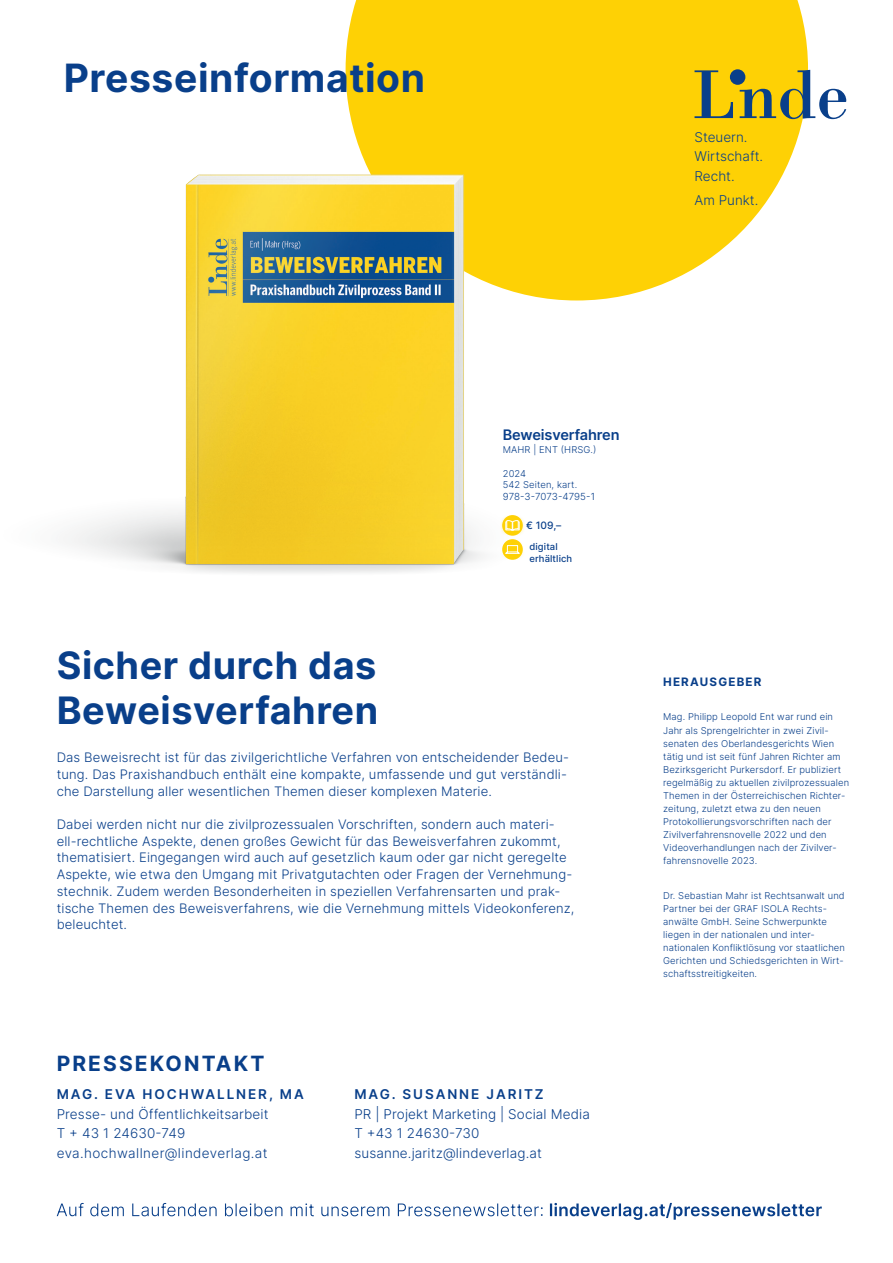
<style>
.page{position:relative;width:893px;height:1263px;background:#fff}
.page>*{position:absolute;margin:0;border:0;box-sizing:border-box;transform-origin:0 0}
.t1{font:700 39px "Inter";letter-spacing:.015em;color:#093f8a}
.t2{font:700 37.8px/45.3px "Inter";letter-spacing:.015em;color:#093f8a}
.t3{font:700 21px "Inter";letter-spacing:.1em;color:#093f8a}
.t4{font:600 14.55px "Inter";letter-spacing:-.01em;color:#093f8a}
.t5{font:300 13.5px/19.5px "Inter";letter-spacing:.01em;color:#093f8a}
.t6{font:600 13.5px "Inter";letter-spacing:.14em;color:#093f8a}
.t7{font:300 13.05px/16.6px "Inter";letter-spacing:.01em;color:#093f8a}
.t8{font:700 11.7px "Inter";letter-spacing:.1em;color:#093f8a}
.t9{font:500 10.2px "Inter";color:#093f8a}
.t10{font:300 9.75px "Inter";letter-spacing:-.005em;color:#093f8a}
.t11{font:300 9.45px/13px "Inter";letter-spacing:.01em;color:#093f8a}
.t12{font:500 9.45px/11.7px "Inter";letter-spacing:.01em;color:#093f8a}
</style>
<div class="page">
<svg style="left:346px;top:0;width:462px;height:243px;background:#fed416"></svg>
<svg style="left:694px;top:70px;width:39px;height:48px;background:#b1a32e"></svg>
<svg style="left:740px;top:70px;width:106px;height:49px"></svg>
<div style="left:730px;top:69px;width:15px;height:16px;background:#093f8a;border-radius:50%"></div>
<img style="left:68px;top:149px;width:662px;height:424px">
<div style="left:500px;top:539px;width:25px;height:20px;background:#fed105;opacity:.75"></div>
<svg style="left:504px;top:545px;width:17px;height:9px"></svg>
<div style="left:500px;top:515px;width:25px;height:21px;background:#fed105;opacity:.75"></div>
<svg style="left:505px;top:520px;width:15px;height:11px"></svg>
<svg style="left:57px;top:1203px;width:765px;height:17px"></svg>
<h1 class="t1" style="left:64px;top:50px;width:363px">Presseinformation</h1>
<h3 class="t5" style="left:694px;top:127px;width:70px">Steuern.<br>Wirtschaft.<br>Recht.</h3>
<h3 class="t5" style="left:694px;top:190px;width:65px">Am Punkt.</h3>
<h3 class="t4" style="left:503px;top:424px;width:118px">Beweisverfahren</h3>
<p class="t11" style="left:503px;top:443px;width:95px">MAHR | ENT (HRSG.)</p>
<p class="t11" style="left:503px;top:467px;width:76px;line-height:11.7px">2024<br>542 Seiten, kart.</p>
<p class="t10" style="left:503px;top:490px;width:94px">978-3-7073-4795-1</p>
<p class="t9" style="left:526px;top:518px;width:37px">€ 109,–</p>
<h2 class="t2" style="left:57px;top:641px;width:323px">Sicher durch das<br>Beweisverfahren</h2>
<p class="t12" style="left:529px;top:541px;width:44px">digital erhältlich</p>
<p class="t7" style="left:57px;top:749px;width:514px">Das Beweisrecht ist für das zivilgerichtliche Verfahren von entscheidender Bedeu&shy;tung. Das Praxishandbuch enthält eine kompakte, umfassende und gut verständli&shy;che Darstellung aller wesentlichen Themen dieser komplexen Materie.</p>
<p class="t7" style="left:57px;top:816px;width:519px">Dabei werden nicht nur die zivilprozessualen Vorschriften, sondern auch materi&shy;ell-rechtliche Aspekte, denen großes Gewicht für das Beweisverfahren zukommt, thematisiert. Eingegangen wird auch auf gesetzlich kaum oder gar nicht geregelte Aspekte, wie etwa den Umgang mit Privatgutachten oder Fragen der Vernehmung&shy;stechnik. Zudem werden Besonderheiten in speziellen Verfahrensarten und prak&shy;tische Themen des Beweisverfahrens, wie die Vernehmung mittels Videokonferenz, beleuchtet.</p>
<h3 class="t3" style="left:57px;top:1048px;width:209px">PRESSEKONTAKT</h3>
<h3 class="t6" style="left:57px;top:1084px;width:249px">MAG. EVA HOCHWALLNER, MA</h3>
<h3 class="t5" style="left:57px;top:1104px;width:213px">Presse- und Öffentlichkeitsarbeit<br>T + 43 1 24630-749 eva.hochwallner@lindeverlag.at</h3>
<h3 class="t6" style="left:354px;top:1084px;width:191px">MAG. SUSANNE JARITZ</h3>
<h3 class="t5" style="left:354px;top:1104px;width:237px">PR | Projekt Marketing | Social Media<br>T +43 1 24630-730 susanne.jaritz@lindeverlag.at</h3>
<p class="t8" style="left:663px;top:673px;width:100px">HERAUSGEBER</p>
<p class="t11" style="left:663px;top:710px;width:187px">Mag. Philipp Leopold Ent war rund ein Jahr als Sprengelrichter in zwei Zivil&shy;senaten des Oberlandesgerichts Wien tätig und ist seit fünf Jahren Richter am Bezirksgericht Purkersdorf. Er publiziert regelmäßig zu aktuellen zivilprozessualen Themen in der Österreichischen Richter&shy;zeitung, zuletzt etwa zu den neuen Protokollierungsvorschriften nach der Zivilverfahrensnovelle 2022 und den Videoverhandlungen nach der Zivilver&shy;fahrensnovelle 2023.</p>
<p class="t11" style="left:663px;top:888px;width:183px">Dr. Sebastian Mahr ist Rechtsanwalt und Partner bei der GRAF ISOLA Rechts&shy;anwälte GmbH. Seine Schwerpunkte liegen in der nationalen und inter&shy;nationalen Konfliktlösung vor staatlichen Gerichten und Schiedsgerichten in Wirt&shy;schaftsstreitigkeiten.</p>
</div>
